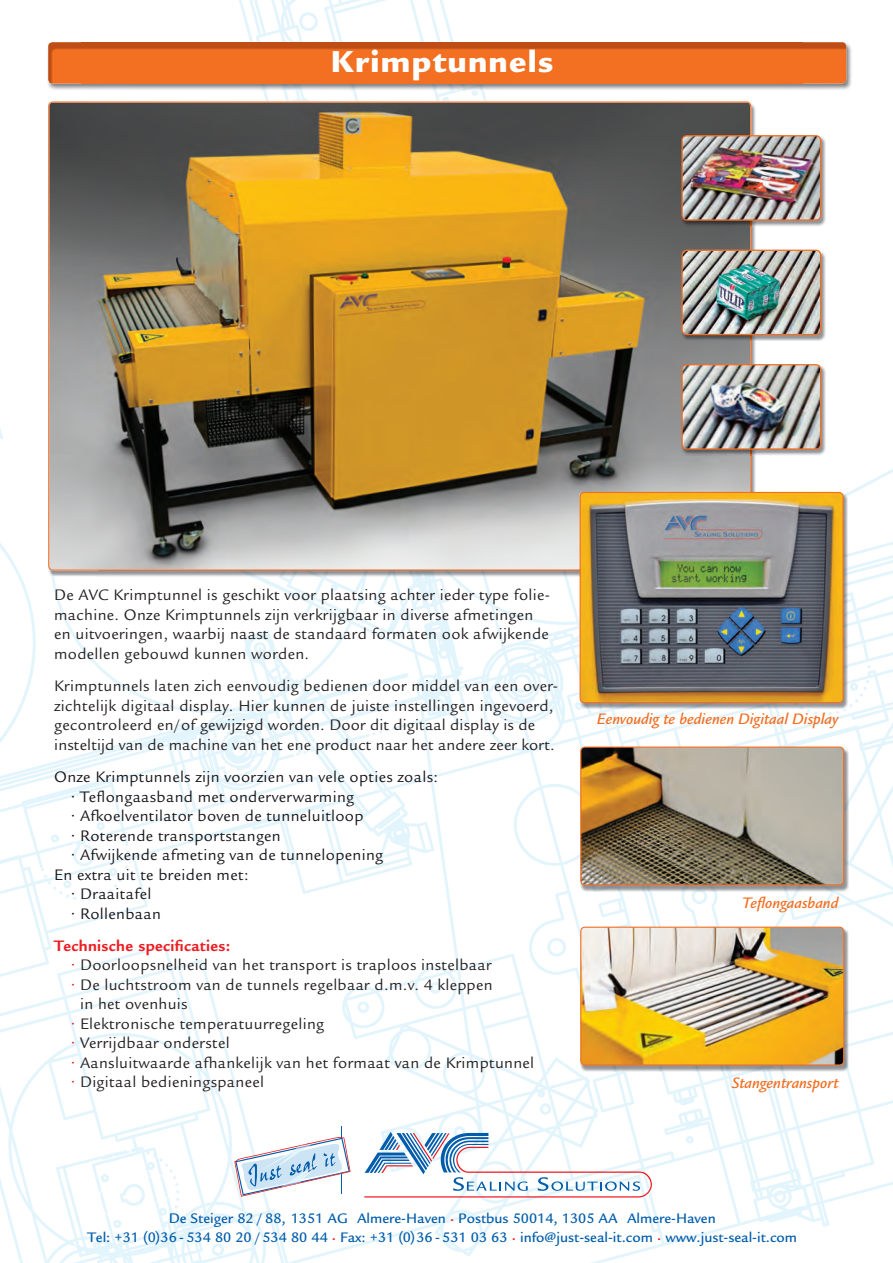
<style>
.page{position:relative;width:893px;height:1263px;background:#fff}
.page>*{position:absolute;margin:0;border:0;box-sizing:border-box;transform-origin:0 0}
.t1{font:900 33px "Legacy Sans";letter-spacing:.04em;color:#fff}
.t2{font:16.5px/19.5px "Legacy Sans";letter-spacing:.02em;color:#231f20}
.t3{font:16.5px/19.5px "Legacy Sans";letter-spacing:.02em;color:#17151a}
.t4{font:italic 500 16.5px "Legacy Sans";color:#f36e21}
.t5{font:700 16.5px "Legacy Sans";letter-spacing:.02em;color:#ee1d23}
.t6{font:500 15px/19.5px "Legacy Sans";color:#015dab;text-align:center}
.s1{color:#ee1d23}
</style>
<div class="page">
<img style="left:0;top:0;width:893px;height:1263px">
<img style="left:47px;top:42px;width:805px;height:49px">
<img style="left:48px;top:42px;width:798px;height:42px">
<img style="left:580px;top:928px;width:269px;height:144px">
<img style="left:580px;top:927px;width:264px;height:138px">
<img style="left:580px;top:748px;width:269px;height:144px">
<svg style="left:580px;top:746px;width:264px;height:139px;background:#9d8d72"></svg>
<img style="left:751px;top:103px;width:5px;height:32px">
<img style="left:751px;top:226px;width:5px;height:24px">
<img style="left:751px;top:341px;width:5px;height:23px">
<img style="left:751px;top:455px;width:5px;height:37px">
<img style="left:98px;top:570px;width:481px;height:7px">
<svg style="left:48px;top:101px;width:703px;height:469px;background:#9e8554"></svg>
<img style="left:579px;top:493px;width:269px;height:216px">
<img style="left:580px;top:492px;width:264px;height:211px">
<img style="left:681px;top:136px;width:145px;height:90px">
<img style="left:681px;top:135px;width:140px;height:86px">
<img style="left:681px;top:365px;width:145px;height:90px">
<img style="left:681px;top:364px;width:140px;height:86px">
<img style="left:681px;top:251px;width:145px;height:90px">
<img style="left:681px;top:250px;width:140px;height:85px">
<hr style="left:341px;top:1126px;width:1px;height:68px;background:#015dab">
<svg style="left:234px;top:1137px;width:117px;height:60px"></svg>
<svg style="left:364px;top:1132px;width:288px;height:65px"></svg>
<h1 class="t1" style="left:331px;top:42px;width:224px">Krimptunnels</h1>
<p class="t2" style="left:54px;top:586px;width:497px">De AVC Krimptunnel is geschikt voor plaatsing achter ieder type folie&shy;machine. Onze Krimptunnels zijn verkrijgbaar in diverse afmetingen en uitvoeringen, waarbij naast de standaard formaten ook afwijkende modellen gebouwd kunnen worden.</p>
<p class="t2" style="left:54px;top:676px;width:505px">Krimptunnels laten zich eenvoudig bedienen door middel van een over&shy;zichtelijk digitaal display. Hier kunnen de juiste instellingen ingevoerd, gecontroleerd en/of gewijzigd worden. Door dit digitaal display is de insteltijd van de machine van het ene product naar het andere zeer kort.</p>
<p class="t3" style="left:54px;top:767px;width:385px">Onze Krimptunnels zijn voorzien van vele opties zoals:</p>
<p class="t3" style="left:71px;top:787px;width:285px">• Teflongaasband met onderverwarming</p>
<p class="t3" style="left:71px;top:806px;width:294px">• Afkoelventilator boven de tunneluitloop</p>
<p class="t3" style="left:71px;top:826px;width:212px">• Roterende transportstangen</p>
<p class="t3" style="left:54px;top:845px;width:330px;text-indent:17px">• Afwijkende afmeting van de tunnelopening<br>En extra uit te breiden met:</p>
<p class="t3" style="left:71px;top:884px;width:82px">• Draaitafel</p>
<p class="t3" style="left:71px;top:904px;width:92px">• Rollenbaan</p>
<p class="t5" style="left:54px;top:936px;width:178px">Technische specificaties:</p>
<p class="t2" style="left:71px;top:955px;width:422px"><span class="s1">•</span> Doorloopsnelheid van het transport is traploos instelbaar</p>
<p class="t2" style="left:80px;top:975px;width:414px;text-indent:-9px"><span class="s1">•</span> De luchtstroom van de tunnels regelbaar d.m.v. 4 kleppen in het ovenhuis</p>
<p class="t2" style="left:71px;top:1014px;width:255px"><span class="s1">•</span> Elektronische temperatuurregeling</p>
<p class="t2" style="left:71px;top:1033px;width:161px"><span class="s1">•</span> Verrijdbaar onderstel</p>
<p class="t2" style="left:71px;top:1053px;width:465px"><span class="s1">•</span> Aansluitwaarde afhankelijk van het formaat van de Krimptunnel</p>
<p class="t2" style="left:71px;top:1072px;width:195px"><span class="s1">•</span> Digitaal bedieningspaneel</p>
<p class="t4" style="left:597px;top:710px;width:243px">Eenvoudig te bedienen Digitaal Display</p>
<p class="t4" style="left:742px;top:893px;width:98px">Teflongaasband</p>
<p class="t4" style="left:732px;top:1074px;width:108px">Stangentransport</p>
<p class="t6" style="left:87px;top:1208px;width:711px">De Steiger 82 / 88, 1351 AG Almere-Haven <span class="s1">•</span> Postbus 50014, 1305 AA Almere-Haven<br>Tel: +31 (0)36 - 534 80 20 / 534 80 44 <span class="s1">•</span> Fax: +31 (0)36 - 531 03 63 <span class="s1">•</span> info@just-seal-it.com <span class="s1">•</span> www.just-seal-it.com</p>
</div>
